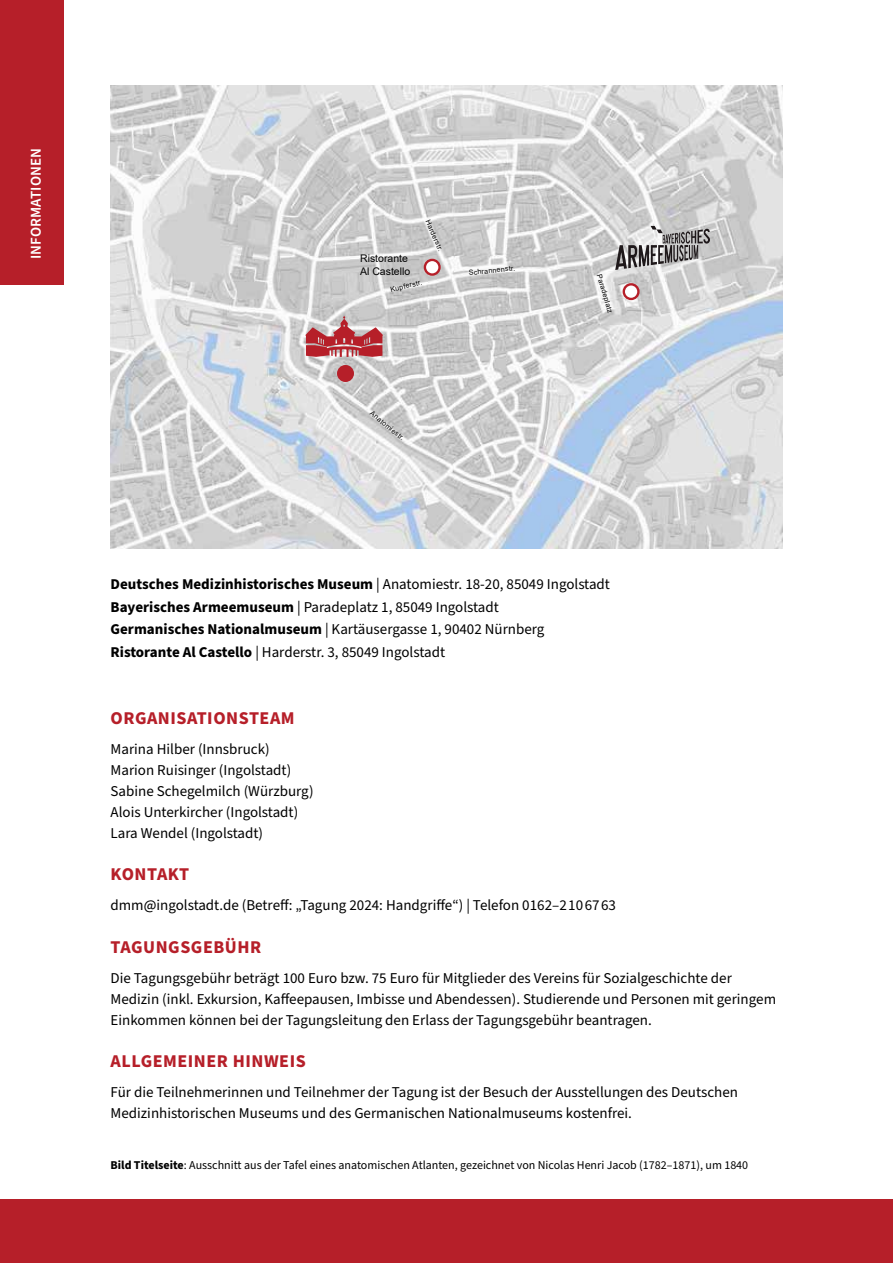
<style>
.page{position:relative;width:893px;height:1263px;background:#fff}
.page>*{position:absolute;margin:0;border:0;box-sizing:border-box;transform-origin:0 0}
.t1{font:700 18px "Source Sans Pro";letter-spacing:.03em;color:#b61f29}
.t2{font:15px/21px "Source Sans Pro";color:#000}
.t3{font:600 15px "Source Sans Pro";letter-spacing:.01em;color:#fff}
.t4{font:12px "Source Sans Pro";color:#000}
.t5{font:10.5px/12.6px "Arial";color:#000}
.t6{font:7.05px "Arial";color:#000}
.s1{font-weight:700}
</style>
<div class="page">
<div style="left:0;top:0;width:64px;height:285px;background:#b61f29"></div>
<img style="left:111px;top:85px;width:671px;height:464px">
<svg style="left:305px;top:316px;width:78px;height:41px;background:#c5787d"></svg>
<div style="left:337px;top:365px;width:17px;height:17px;background:#b61f29;border-radius:50%"></div>
<svg style="left:624px;top:284px;width:14px;height:15px"></svg>
<div style="left:623px;top:283px;width:17px;height:17px;border:2px solid #b61f29;border-radius:50%"></div>
<svg style="left:615px;top:226px;width:95px;height:44px;background:#a5a3a4"></svg>
<svg style="left:425px;top:260px;width:15px;height:15px"></svg>
<div style="left:424px;top:259px;width:17px;height:17px;border:2px solid #b61f29;border-radius:50%"></div>
<div style="left:0;top:1199px;width:893px;height:64px;background:#b61f29"></div>
<p class="t3" style="left:26px;top:259px;width:113px;rotate:-90deg">INFORMATIONEN</p>
<p class="t6" style="left:432px;top:218px;width:35px;rotate:66deg">Harderstr.</p>
<p class="t5" style="left:360px;top:252px;width:52px">Ristorante<br>Al Castello</p>
<p class="t6" style="left:389px;top:285px;width:34px;rotate:-13deg">Kupferstr.</p>
<p class="t6" style="left:468px;top:268px;width:48px;rotate:-6deg">Schrannenstr.</p>
<p class="t6" style="left:374px;top:409px;width:43px;rotate:39deg">Anatomiestr.</p>
<p class="t6" style="left:604px;top:273px;width:42px;rotate:74deg">Paradeplatz</p>
<p class="t2" style="left:111px;top:574px;width:501px;line-height:22.5px"><span class="s1">Deutsches Medizinhistorisches Museum</span> | Anatomiestr. 18-20, 85049 Ingolstadt <span class="s1">Bayerisches Armeemuseum</span> | Paradeplatz 1, 85049 Ingolstadt<br><span class="s1">Germanisches Nationalmuseum</span> | Kartäusergasse 1, 90402 Nürnberg <span class="s1">Ristorante Al Castello</span> | Harderstr. 3, 85049 Ingolstadt</p>
<p class="t1" style="left:111px;top:706px;width:186px">ORGANISATIONSTEAM</p>
<p class="t2" style="left:111px;top:739px;width:205px">Marina Hilber (Innsbruck)<br>Marion Ruisinger (Ingolstadt)<br>Sabine Schegelmilch (Würzburg)<br>Alois Unterkircher (Ingolstadt)<br>Lara Wendel (Ingolstadt)</p>
<p class="t1" style="left:111px;top:862px;width:80px">KONTAKT</p>
<p class="t2" style="left:111px;top:895px;width:507px">dmm@ingolstadt.de (Betreff: „Tagung 2024: Handgriffe“) | Telefon 0162–2 10 67 63</p>
<p class="t1" style="left:111px;top:934px;width:152px">TAGUNGSGEBÜHR</p>
<p class="t2" style="left:111px;top:967px;width:667px">Die Tagungsgebühr beträgt 100 Euro bzw. 75 Euro für Mitglieder des Vereins für Sozialgeschichte der<br>Medizin (inkl. Exkursion, Kaffeepausen, Imbisse und Abendessen). Studierende und Personen mit geringem<br>Einkommen können bei der Tagungsleitung den Erlass der Tagungsgebühr beantragen.</p>
<p class="t1" style="left:111px;top:1048px;width:197px">ALLGEMEINER HINWEIS</p>
<p class="t2" style="left:111px;top:1081px;width:629px">Für die Teilnehmerinnen und Teilnehmer der Tagung ist der Besuch der Ausstellungen des Deutschen<br>Medizinhistorischen Museums und des Germanischen Nationalmuseums kostenfrei.</p>
<p class="t4" style="left:111px;top:1157px;width:639px"><span class="s1">Bild Titelseite</span>: Ausschnitt aus der Tafel eines anatomischen Atlanten, gezeichnet von Nicolas Henri Jacob (1782–1871), um 1840</p>
</div>
